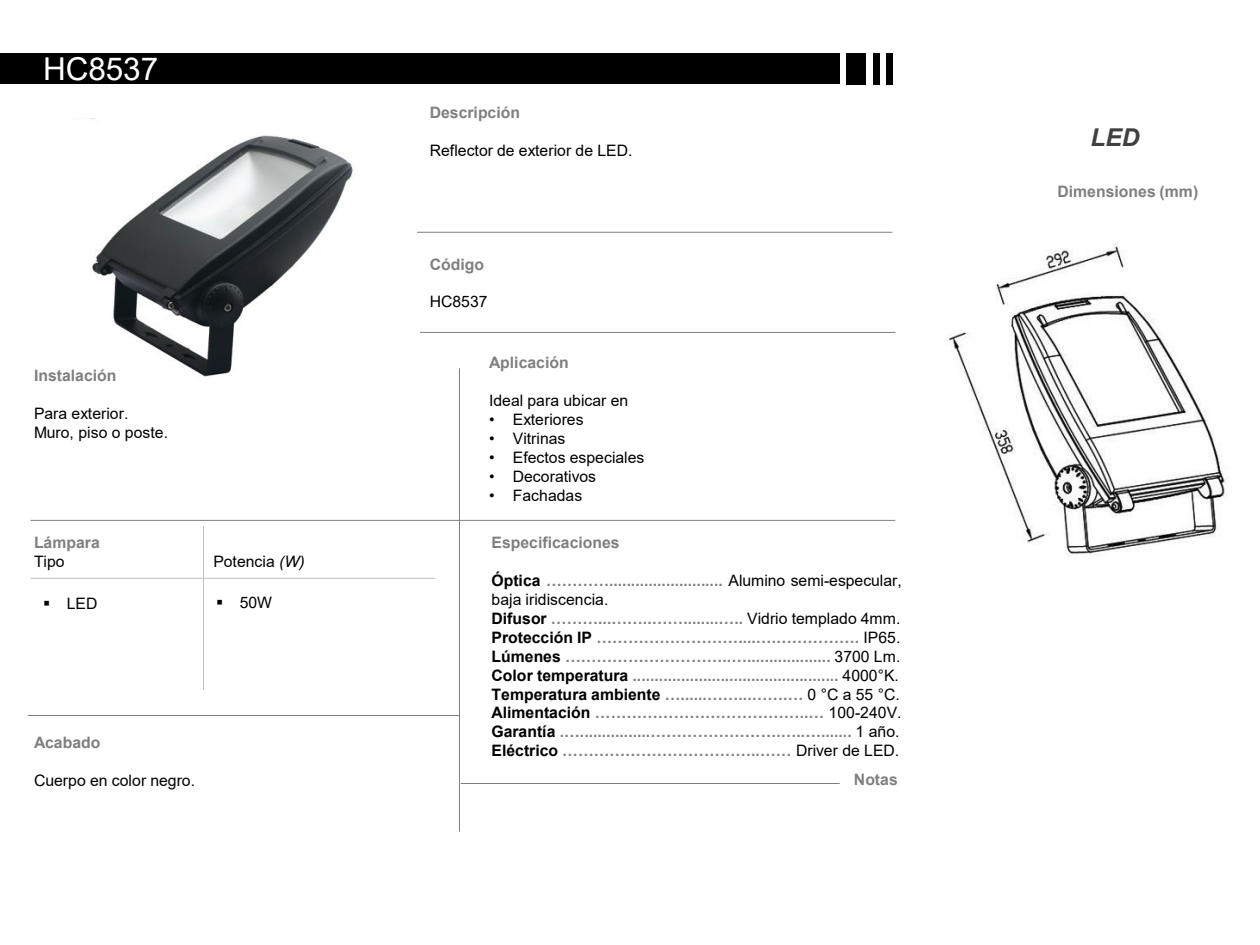
<style>
.page{position:relative;width:1260px;height:945px;background:#fff}
.page>*{position:absolute;margin:0;border:0;box-sizing:border-box;transform-origin:0 0}
.t1{font:31.5px "Arial";color:#fff}
.t2{font:italic 700 24.5px "Arial";color:#404040}
.t3{font:700 15.75px/18.9px "Arial";color:#7f7f7f}
.t4{font:15.75px/18.9px "Arial";color:#000}
.s1{font-style:italic}
.s2{color:#000}
.s3{font-weight:400;color:#000}
</style>
<div class="page">
<img style="left:90px;top:118px;width:264px;height:259px">
<div style="left:0;top:53px;width:840px;height:31px;background:#000"></div>
<div style="left:847px;top:53px;width:19px;height:31px;background:#000"></div>
<div style="left:873px;top:53px;width:6px;height:31px;background:#000"></div>
<div style="left:886px;top:53px;width:6px;height:31px;background:#000"></div>
<hr style="left:417px;top:232px;width:475px;height:1px;background:#7f7f7f">
<hr style="left:420px;top:332px;width:475px;height:1px;background:#7f7f7f">
<hr style="left:459px;top:368px;width:1px;height:464px;background:#7f7f7f">
<hr style="left:30px;top:520px;width:865px;height:1px;background:#7f7f7f">
<hr style="left:203px;top:526px;width:1px;height:164px;background:#bfbfbf">
<hr style="left:30px;top:578px;width:405px;height:1px;background:#bfbfbf">
<hr style="left:28px;top:715px;width:431px;height:1px;background:#7f7f7f">
<hr style="left:461px;top:783px;width:379px;height:1px;background:#7f7f7f">
<img style="left:948px;top:243px;width:281px;height:313px">
<h1 class="t1" style="left:43px;top:47px;width:117px">HC8537</h1>
<p class="t3" style="left:34px;top:366px;width:84px">Instalación</p>
<p class="t4" style="left:34px;top:404px;width:136px">Para exterior.<br>Muro, piso o poste.</p>
<p class="t3" style="left:34px;top:533px;width:67px">Lámpara</p>
<p class="t4" style="left:34px;top:552px;width:32px">Tipo</p>
<p class="t4" style="left:213px;top:552px;width:93px">Potencia <span class="s1">(W)</span></p>
<p class="t4" style="left:43px;top:594px;width:56px">▪ LED</p>
<p class="t4" style="left:216px;top:592px;width:58px">▪ 50W</p>
<p class="t3" style="left:34px;top:734px;width:68px">Acabado</p>
<p class="t4" style="left:34px;top:771px;width:163px">Cuerpo en color negro.</p>
<p class="t3" style="left:430px;top:104px;width:92px">Descripción</p>
<p class="t4" style="left:430px;top:141px;width:204px">Reflector de exterior de LED.</p>
<p class="t3" style="left:430px;top:255px;width:56px">Código</p>
<p class="t4" style="left:430px;top:292px;width:59px">HC8537</p>
<p class="t3" style="left:489px;top:354px;width:81px">Aplicación</p>
<p class="t4" style="left:489px;top:391px;width:141px">Ideal para ubicar en</p>
<p class="t4" style="left:489px;top:410px;width:96px">• Exteriores</p>
<p class="t4" style="left:489px;top:429px;width:78px">• Vitrinas</p>
<p class="t4" style="left:489px;top:448px;width:157px">• Efectos especiales</p>
<p class="t4" style="left:489px;top:467px;width:109px">• Decorativos</p>
<p class="t4" style="left:489px;top:486px;width:95px">• Fachadas</p>
<p class="t3" style="left:492px;top:534px;width:130px">Especificaciones</p>
<p class="t3" style="left:492px;top:571px;width:412px"><span class="s2">Óptica</span> ………….......................... <span class="s3">Alumino semi-especular, baja iridiscencia.<br></span><span class="s2">Difusor</span> ………...……..……........….. <span class="s3">Vidrio templado 4mm.<br></span><span class="s2">Protección IP</span> ………………………....….……………. <span class="s3">IP65.<br></span><span class="s2">Lúmenes</span> …………………………..…................... <span class="s3">3700 Lm.<br></span><span class="s2">Color temperatura</span> ............................................... <span class="s3">4000°K.<br></span><span class="s2">Temperatura ambiente</span> …......……...…….… <span class="s3">0 °C a 55 °C.<br></span><span class="s2">Alimentación</span> …………………………………..… <span class="s3">100-240V.<br></span><span class="s2">Garantía</span> .…................…………………….…..…....... <span class="s3">1 año.<br></span><span class="s2">Eléctrico</span> ………………………………..…… <span class="s3">Driver de LED.</span></p>
<p class="t3" style="left:854px;top:770px;width:45px">Notas</p>
<h2 class="t2" style="left:1091px;top:121px;width:51px">LED</h2>
<p class="t3" style="left:1058px;top:182px;width:142px">Dimensiones (mm)</p>
</div>
